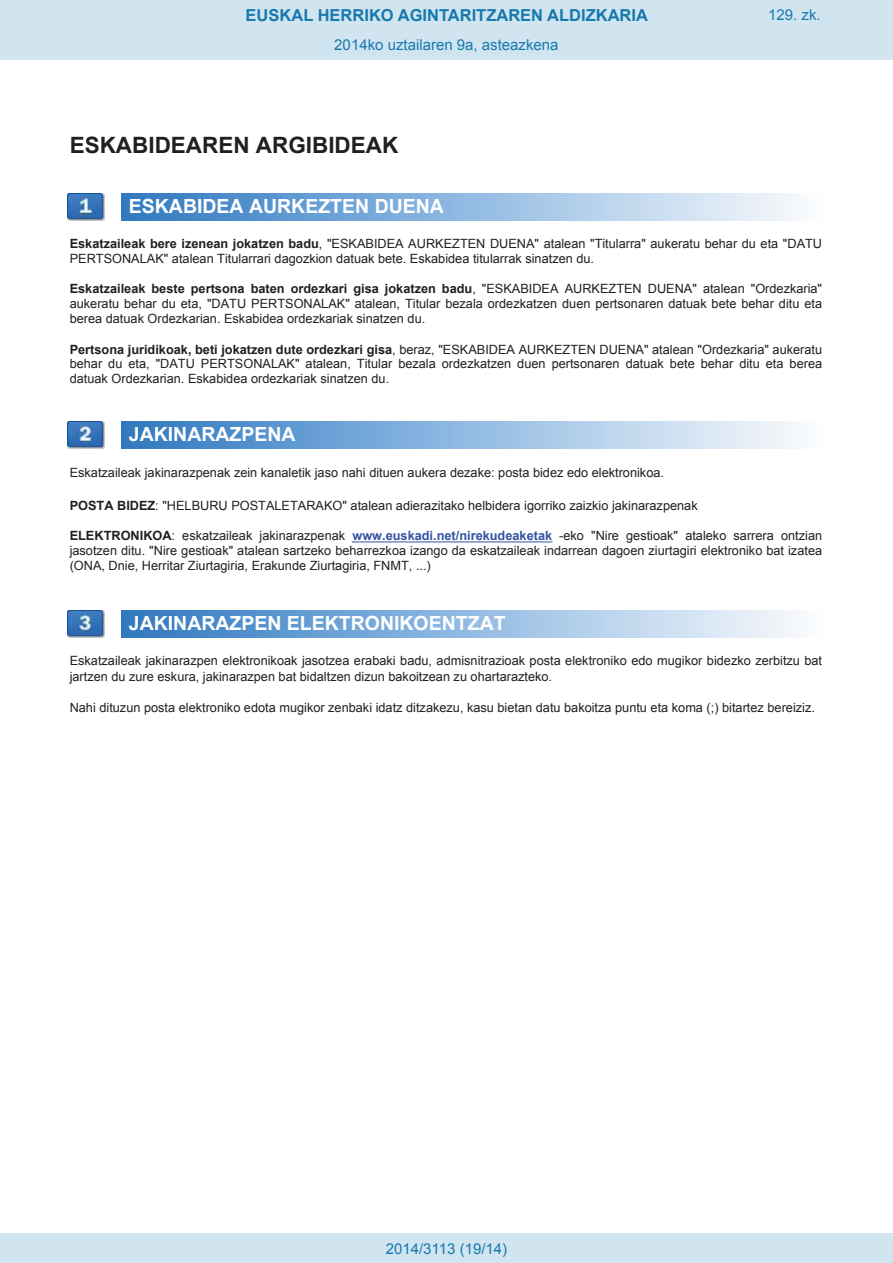
<style>
.page{position:relative;width:893px;height:1263px;background:#fff}
.page>*{position:absolute;margin:0;border:0;box-sizing:border-box;transform-origin:0 0}
.t1{font:700 22.5px "Arial";color:#231f20}
.t2{font:700 19.5px "Arial";color:#fff}
.t3{font:700 16.5px "Arial";color:#1879ad}
.Paginacion_Centro{font:15px "Arial";color:#1879ad}
.t4{font:12.75px/14.7px "Arial";color:#231f20;text-align:justify}
.s1{font-weight:700}
.s2{font-weight:700;color:#3553a4}
</style>
<div class="page">
<img style="left:68px;top:194px;width:37px;height:27px">
<div style="left:121px;top:194px;width:703px;height:27px;background:linear-gradient(to right,#2d79c2,#fcfdff)"></div>
<img style="left:68px;top:422px;width:37px;height:27px">
<hr style="left:352px;top:542px;width:200px;height:1px;background:#3553a4">
<div style="left:121px;top:422px;width:703px;height:27px;background:linear-gradient(to right,#2d79c2,#fcfdff)"></div>
<img style="left:68px;top:611px;width:37px;height:27px">
<div style="left:121px;top:611px;width:703px;height:27px;background:linear-gradient(to right,#2d79c2,#fcfdff)"></div>
<div style="left:0;top:0;width:893px;height:60px;background:#d0e5f0"></div>
<div style="left:0;top:1233px;width:893px;height:30px;background:#d0e5f0"></div>
<p class="t3" style="left:246px;top:4px;width:404px">EUSKAL HERRIKO AGINTARITZAREN ALDIZKARIA</p>
<p class="Paginacion_Centro" style="left:768px;top:5px;width:54px">129. zk.</p>
<p class="Paginacion_Centro" style="left:334px;top:35px;width:226px">2014ko uztailaren 9a, asteazkena</p>
<p class="t1" style="left:70px;top:130px;width:330px">ESKABIDEAREN ARGIBIDEAK</p>
<p class="t2" style="left:129px;top:193px;width:317px">ESKABIDEA AURKEZTEN DUENA</p>
<p class="t4" style="left:70px;top:236px;width:754px;line-height:15.3px"><span class="s1">Eskatzaileak bere izenean jokatzen badu</span>, "ESKABIDEA AURKEZTEN DUENA" atalean "Titularra" aukeratu behar du eta "DATU<br>PERTSONALAK" atalean Titularrari dagozkion datuak bete. Eskabidea titularrak sinatzen du.</p>
<p class="t4" style="left:70px;top:282px;width:754px"><span class="s1">Eskatzaileak beste pertsona baten ordezkari gisa jokatzen badu</span>, "ESKABIDEA AURKEZTEN DUENA" atalean "Ordezkaria" aukeratu behar du eta, "DATU PERTSONALAK" atalean, Titular bezala ordezkatzen duen pertsonaren datuak bete behar ditu eta berea datuak Ordezkarian. Eskabidea ordezkariak sinatzen du.</p>
<p class="t4" style="left:70px;top:342px;width:754px"><span class="s1">Pertsona juridikoak, beti jokatzen dute ordezkari gisa</span>, beraz, "ESKABIDEA AURKEZTEN DUENA" atalean "Ordezkaria" aukeratu behar du eta, "DATU PERTSONALAK" atalean, Titular bezala ordezkatzen duen pertsonaren datuak bete behar ditu eta berea datuak Ordezkarian. Eskabidea ordezkariak sinatzen du.</p>
<p class="t2" style="left:129px;top:421px;width:168px">JAKINARAZPENA</p>
<p class="t4" style="left:70px;top:465px;width:596px">Eskatzaileak jakinarazpenak zein kanaletik jaso nahi dituen aukera dezake: posta bidez edo elektronikoa.</p>
<p class="t4" style="left:70px;top:498px;width:629px"><span class="s1">POSTA BIDEZ</span>: "HELBURU POSTALETARAKO" atalean adierazitako helbidera igorriko zaizkio jakinarazpenak</p>
<p class="t4" style="left:70px;top:529px;width:754px"><span class="s1">ELEKTRONIKOA</span>: eskatzaileak jakinarazpenak <span class="s2">www.euskadi.net/nirekudeaketak</span> -eko "Nire gestioak" ataleko sarrera ontzian jasotzen ditu. "Nire gestioak" atalean sartzeko beharrezkoa izango da eskatzaileak indarrean dagoen ziurtagiri elektroniko bat izatea (ONA, Dnie, Herritar Ziurtagiria, Erakunde Ziurtagiria, FNMT, ...)</p>
<p class="t2" style="left:129px;top:610px;width:378px">JAKINARAZPEN ELEKTRONIKOENTZAT</p>
<p class="t4" style="left:70px;top:652px;width:754px;line-height:16.2px">Eskatzaileak jakinarazpen elektronikoak jasotzea erabaki badu, admisnitrazioak posta elektroniko edo mugikor bidezko zerbitzu bat jartzen du zure eskura, jakinarazpen bat bidaltzen dizun bakoitzean zu ohartarazteko.</p>
<p class="t4" style="left:70px;top:700px;width:747px">Nahi dituzun posta elektroniko edota mugikor zenbaki idatz ditzakezu, kasu bietan datu bakoitza puntu eta koma (;) bitartez bereiziz.</p>
<p class="Paginacion_Centro" style="left:386px;top:1238px;width:123px">2014/3113 (19/14)</p>
</div>
